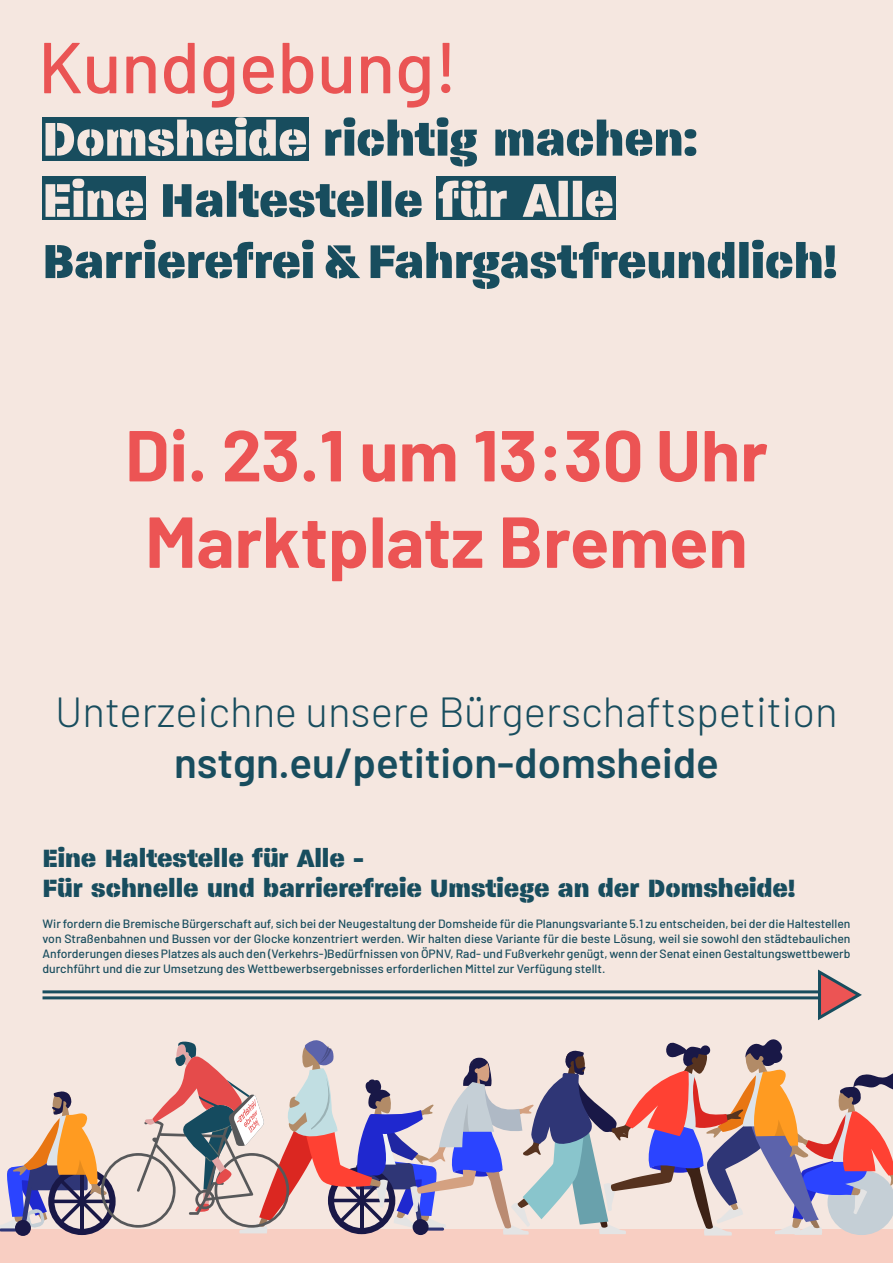
<style>
.page{position:relative;width:893px;height:1263px;background:#fff}
.page>*{position:absolute;margin:0;border:0;box-sizing:border-box;transform-origin:0 0}
.t1{font:700 72px "Barlow";color:#ec5454}
.t2{font:500 72px "Barlow";color:#ea5454}
.Paragraph_Style_1{font:800 51px/61.2px "Paralucent Stencil";color:#184d5e}
.t3{font:300 42px "Barlow";color:#184d5e}
.t4{font:600 42px "Barlow";color:#184d5e}
.Headline_Text{font:800 27px "Paralucent Stencil";color:#184d5e}
.Text{font:500 12px/15px "Barlow";color:#184d5e;text-align:justify}
.s1{color:#f5e7e0}
</style>
<div class="page">
<div style="left:0;top:0;width:893px;height:1233px;background:#f5e7e0"></div>
<div style="left:0;top:1229px;width:893px;height:34px;background:#f8cec2"></div>
<svg style="left:0;top:1039px;width:893px;height:196px"></svg>
<div style="left:43px;top:117px;width:266px;height:44px;background:#184d5e"></div>
<div style="left:43px;top:176px;width:103px;height:44px;background:#184d5e"></div>
<div style="left:436px;top:176px;width:180px;height:44px;background:#184d5e"></div>
<hr style="left:43px;top:990px;width:788px;height:3px;background:#184d5e">
<hr style="left:43px;top:996px;width:788px;height:3px;background:#184d5e">
<svg style="left:816px;top:969px;width:46px;height:52px"></svg>
<p class="t2" style="left:38px;top:15px;width:421px">Kundgebung!</p>
<p class="Paragraph_Style_1" style="left:43px;top:107px;width:656px"><span class="s1">Domsheide</span> richtig machen:</p>
<p class="Paragraph_Style_1" style="left:43px;top:168px;width:796px"><span class="s1">Eine</span> Haltestelle <span class="s1">für Alle<br></span>Barrierefrei &amp; Fahrgastfreundlich!</p>
<p class="t1" style="left:125px;top:402px;width:644px">Di. 23.1 um 13:30 Uhr</p>
<p class="t1" style="left:145px;top:489px;width:604px">Marktplatz Bremen</p>
<p class="t3" style="left:55px;top:682px;width:784px">Unterzeichne unsere Bürgerschaftspetition</p>
<p class="t4" style="left:174px;top:732px;width:546px">nstgn.eu/petition-domsheide</p>
<p class="Headline_Text" style="left:43px;top:840px;width:323px">Eine Haltestelle für Alle -</p>
<p class="Headline_Text" style="left:43px;top:870px;width:754px">Für schnelle und barrierefreie Umstiege an der Domsheide!</p>
<p class="Text" style="left:43px;top:915px;width:809px">Wir fordern die Bremische Bürgerschaft auf, sich bei der Neugestaltung der Domsheide für die Planungsvariante 5.1 zu entscheiden, bei der die Haltestellen von Straßenbahnen und Bussen vor der Glocke konzentriert werden. Wir halten diese Variante für die beste Lösung, weil sie sowohl den städtebaulichen Anforderungen dieses Platzes als auch den (Verkehrs-)Bedürfnissen von ÖPNV, Rad- und Fußverkehr genügt, wenn der Senat einen Gestaltungswettbewerb durchführt und die zur Umsetzung des Wettbewerbsergebnisses erforderlichen Mittel zur Verfügung stellt.</p>
</div>
